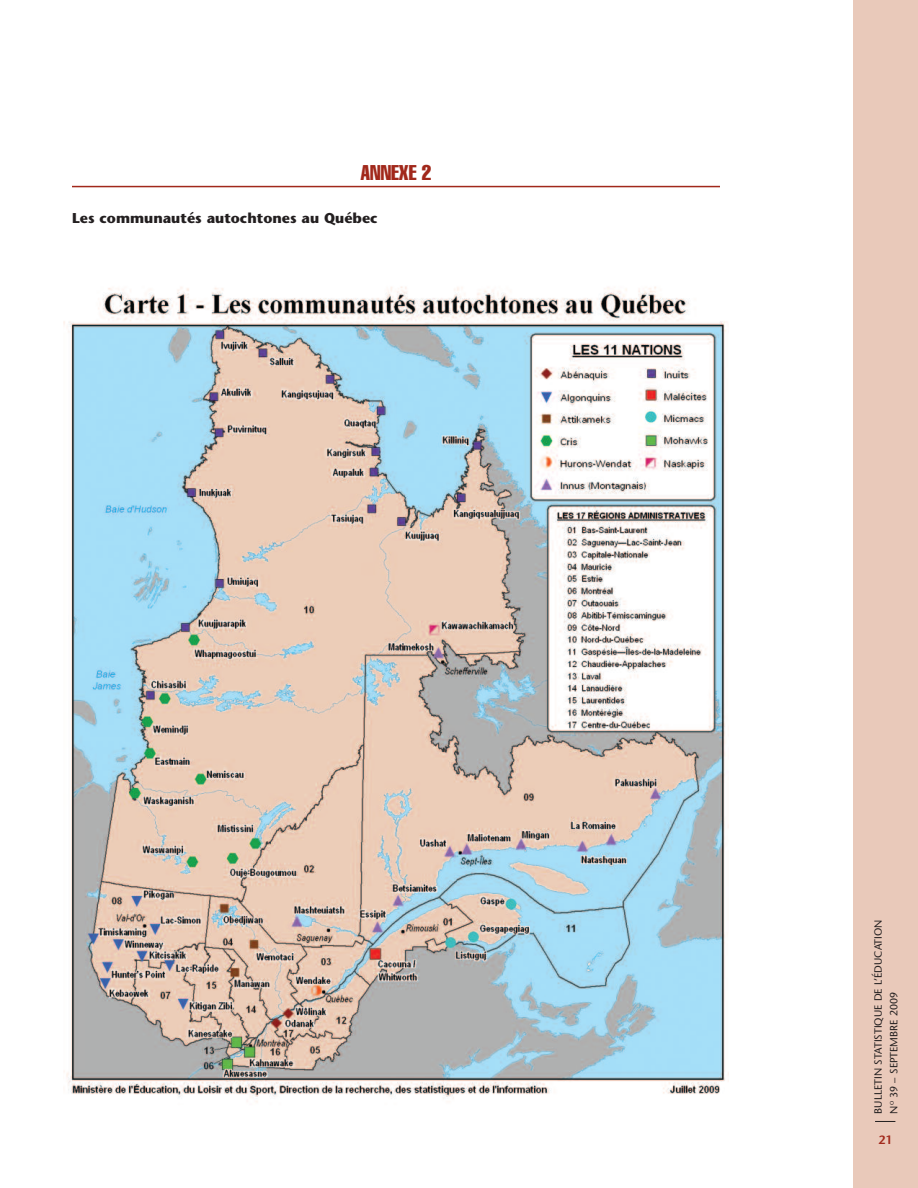
<style>
.page{position:relative;width:918px;height:1188px;background:#fff}
.page>*{position:absolute;margin:0;border:0;box-sizing:border-box;transform-origin:0 0}
.t1{font:extra-condensed 21px "Helvetica";color:#a1281b}
.t2{font:700 14.25px "Stone Sans";color:#231f20}
.t3{font:600 12px "Stone Sans";color:#a1281b}
.t4{font:10.5px/15.8px "Stone Sans";color:#231f20}
</style>
<div class="page">
<div style="left:853px;top:0;width:65px;height:1188px;background:#e9c9ba"></div>
<hr style="left:72px;top:186px;width:648px;height:1px;background:#a1281b">
<svg style="left:875px;top:1121px;width:20px;height:1px"></svg>
<img style="left:63px;top:286px;width:666px;height:816px">
<h1 class="t1" style="left:360px;top:165px;width:73px">ANNEXE 2</h1>
<h2 class="t2" style="left:72px;top:213px;width:307px">Les communautés autochtones au Québec</h2>
<p class="t4" style="left:871px;top:1114px;width:196px;rotate:-90deg">BULLETIN STATISTIQUE DE L’ÉDUCATION<br>N<sup>O</sup> 39 – SEPTEMBRE 2009</p>
<p class="t3" style="left:879px;top:1135px;width:15px">21</p>
</div>
